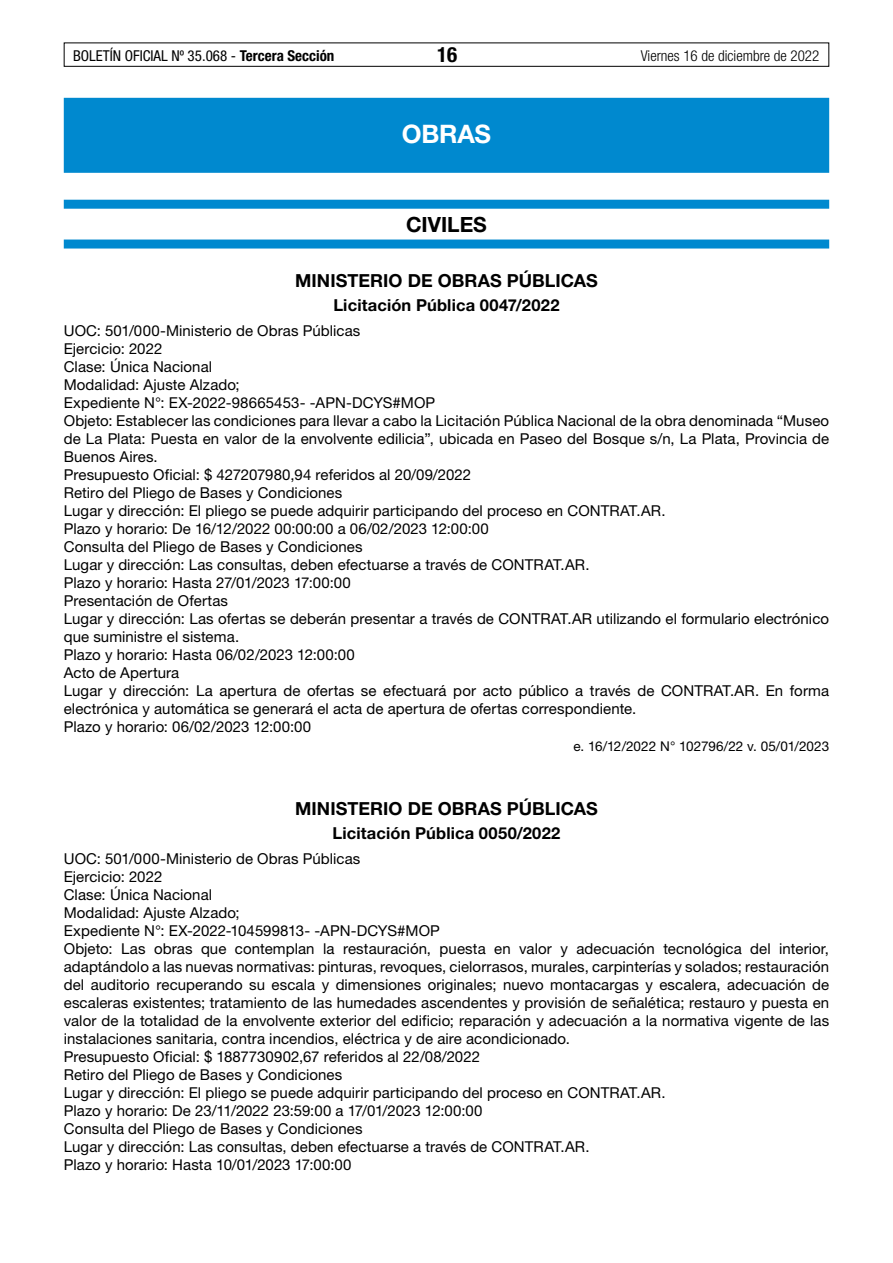
<style>
.page{position:relative;width:893px;height:1263px;background:#fff}
.page>*{position:absolute;margin:0;border:0;box-sizing:border-box;transform-origin:0 0}
.t1{font:700 25.5px "Helvetica Neue LT Std";letter-spacing:-.01em;color:#fff}
.t2{font:700 21px "Helvetica Neue LT Std";color:#000}
.t3{font:700 condensed 21px "Helvetica Neue LT Std";color:#000}
.t4{font:700 18px "Helvetica Neue LT Std";letter-spacing:.005em;color:#000}
.t5{font:700 16.5px "Helvetica Neue LT Std";letter-spacing:.01em;color:#000}
.t6{font:15px/18px "Helvetica Neue LT Std";letter-spacing:.005em;color:#000}
.t7{font:condensed 15px "Helvetica Neue LT Std";color:#000}
.t8{font:300 condensed 15px "Helvetica Neue LT Std";color:#000}
.t9{font:13.5px "Helvetica Neue LT Std";letter-spacing:-.005em;color:#000}
.s1{font-weight:700}
</style>
<div class="page">
<div style="left:64px;top:43px;width:765px;height:24px;border:1px solid #000"></div>
<div style="left:64px;top:98px;width:765px;height:75px;background:#0089cf"></div>
<div style="left:64px;top:200px;width:765px;height:9px;background:#0089cf"></div>
<div style="left:64px;top:240px;width:765px;height:9px;background:#0089cf"></div>
<p class="t7" style="left:73px;top:47px;width:263px">BOLETÍN OFICIAL Nº 35.068 - <span class="s1">Tercera Sección</span></p>
<h2 class="t3" style="left:437px;top:42px;width:22px">16</h2>
<p class="t8" style="left:641px;top:47px;width:180px">Viernes 16 de diciembre de 2022</p>
<h1 class="t1" style="left:402px;top:118px;width:91px">OBRAS</h1>
<h2 class="t2" style="left:406px;top:212px;width:82px">CIVILES</h2>
<p class="t4" style="left:295px;top:270px;width:304px">MINISTERIO DE OBRAS PÚBLICAS</p>
<p class="t5" style="left:333px;top:295px;width:228px">Licitación Pública 0047/2022</p>
<p class="t6" style="left:64px;top:321px;width:767px">UOC: 501/000-Ministerio de Obras Públicas<br>Ejercicio: 2022<br>Clase: Única Nacional<br>Modalidad: Ajuste Alzado;<br>Expediente N°: EX-2022-98665453- -APN-DCYS#MOP<br>Objeto: Establecer las condiciones para llevar a cabo la Licitación Pública Nacional de la obra denominada “Museo de La Plata: Puesta en valor de la envolvente edilicia”, ubicada en Paseo del Bosque s/n, La Plata, Provincia de Buenos Aires.<br>Presupuesto Oficial: $ 427207980,94 referidos al 20/09/2022<br>Retiro del Pliego de Bases y Condiciones<br>Lugar y dirección: El pliego se puede adquirir participando del proceso en CONTRAT.AR.<br>Plazo y horario: De 16/12/2022 00:00:00 a 06/02/2023 12:00:00<br>Consulta del Pliego de Bases y Condiciones<br>Lugar y dirección: Las consultas, deben efectuarse a través de CONTRAT.AR.<br>Plazo y horario: Hasta 27/01/2023 17:00:00<br>Presentación de Ofertas<br>Lugar y dirección: Las ofertas se deberán presentar a través de CONTRAT.AR utilizando el formulario electrónico que suministre el sistema.<br>Plazo y horario: Hasta 06/02/2023 12:00:00<br>Acto de Apertura<br>Lugar y dirección: La apertura de ofertas se efectuará por acto público a través de CONTRAT.AR. En forma electrónica y automática se generará el acta de apertura de ofertas correspondiente.<br>Plazo y horario: 06/02/2023 12:00:00</p>
<p class="t9" style="left:573px;top:738px;width:257px">e. 16/12/2022 N° 102796/22 v. 05/01/2023</p>
<p class="t4" style="left:295px;top:797px;width:304px">MINISTERIO DE OBRAS PÚBLICAS</p>
<p class="t5" style="left:333px;top:823px;width:229px">Licitación Pública 0050/2022</p>
<p class="t6" style="left:64px;top:849px;width:767px">UOC: 501/000-Ministerio de Obras Públicas<br>Ejercicio: 2022<br>Clase: Única Nacional<br>Modalidad: Ajuste Alzado;<br>Expediente N°: EX-2022-104599813- -APN-DCYS#MOP<br>Objeto: Las obras que contemplan la restauración, puesta en valor y adecuación tecnológica del interior, adaptándolo a las nuevas normativas: pinturas, revoques, cielorrasos, murales, carpinterías y solados; restauración del auditorio recuperando su escala y dimensiones originales; nuevo montacargas y escalera, adecuación de escaleras existentes; tratamiento de las humedades ascendentes y provisión de señalética; restauro y puesta en valor de la totalidad de la envolvente exterior del edificio; reparación y adecuación a la normativa vigente de las instalaciones sanitaria, contra incendios, eléctrica y de aire acondicionado.<br>Presupuesto Oficial: $ 1887730902,67 referidos al 22/08/2022<br>Retiro del Pliego de Bases y Condiciones<br>Lugar y dirección: El pliego se puede adquirir participando del proceso en CONTRAT.AR.<br>Plazo y horario: De 23/11/2022 23:59:00 a 17/01/2023 12:00:00<br>Consulta del Pliego de Bases y Condiciones<br>Lugar y dirección: Las consultas, deben efectuarse a través de CONTRAT.AR.<br>Plazo y horario: Hasta 10/01/2023 17:00:00</p>
</div>
